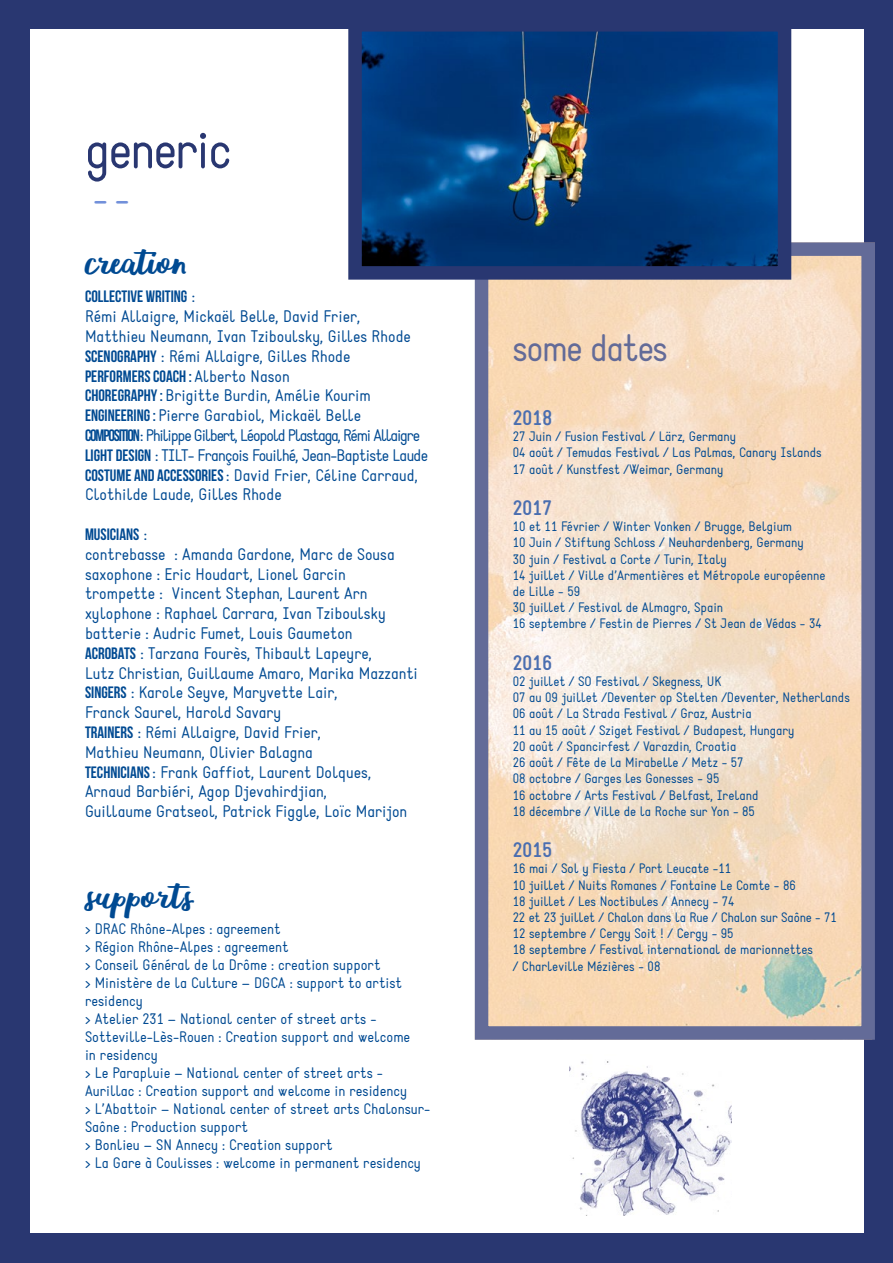
<style>
.page{position:relative;width:893px;height:1263px;background:#293771}
.page>*{position:absolute;margin:0;border:0;box-sizing:border-box;transform-origin:0 0}
.t1{font:54px "Static";letter-spacing:-.04em;color:#293771}
.t2{font:39px "Wolesbro One";color:#004a92}
.t3{font:37.5px "Static";letter-spacing:-.04em;color:#636b98}
.t4{font:36px "Static";color:#7290da}
.t5{font:700 21px "Static";color:#4a6eb0}
.t6{font:16.5px/19.8px "Static";color:#004a92}
.t7{font:16.5px "Bebas Neue";color:#004a92}
.t8{font:15px/18px "Static";color:#004a92}
.t9{font:13.5px/16.2px "Static";color:#004a92}
.s1{font-family:"Static"}
.s2{font-family:"Bebas Neue"}
</style>
<div class="page">
<div style="left:30px;top:30px;width:833px;height:1203px;background:#fff"></div>
<img style="left:490px;top:257px;width:370px;height:768px">
<div style="left:475px;top:242px;width:400px;height:798px;border:14px solid #636b98"></div>
<img style="left:363px;top:33px;width:413px;height:232px">
<div style="left:348px;top:18px;width:443px;height:262px;border:14px solid #293771"></div>
<img style="left:570px;top:1061px;width:161px;height:155px">
<h1 class="t1" style="left:85px;top:117px;width:148px">generic</h1>
<h3 class="t4" style="left:93px;top:177px;width:38px">- -</h3>
<h2 class="t2" style="left:85px;top:239px;width:105px">creation</h2>
<p class="t7" style="left:85px;top:288px;width:112px">COLLECTIVE WRITING <span class="s1">:</span></p>
<p class="t6" style="left:85px;top:307px;width:327px">Rémi Allaigre, Mickaël Belle, David Frier,<br>Matthieu Neumann, Ivan Tziboulsky, Gilles Rhode<br><span class="s2">SCENOGRAPHY</span> : Rémi Allaigre, Gilles Rhode</p>
<p class="t7" style="left:85px;top:367px;width:206px">PERFORMERS COACH : <span class="s1">Alberto Nason</span></p>
<p class="t6" style="left:85px;top:386px;width:345px"><span class="s2">CHOREGRAPHY :</span> Brigitte Burdin, Amélie Kourim <span class="s2">ENGINEERING :</span> Pierre Garabiol, Mickaël Belle<br><span class="s2">COMPOSITION</span> : Philippe Gilbert, Léopold Plastaga, Rémi Allaigre <span class="s2">LIGHT DESIGN</span> : TILT- François Fouilhé, Jean-Baptiste Laude <span class="s2">COSTUME AND ACCESSORIES</span> : David Frier, Céline Carraud, Clothilde Laude, Gilles Rhode</p>
<p class="t7" style="left:85px;top:525px;width:63px">MUSICIANS <span class="s1">:</span></p>
<p class="t6" style="left:85px;top:545px;width:334px">contrebasse : Amanda Gardone, Marc de Sousa saxophone : Eric Houdart, Lionel Garcin trompette : Vincent Stephan, Laurent Arn xylophone : Raphael Carrara, Ivan Tziboulsky batterie : Audric Fumet, Louis Gaumeton<br><span class="s2">ACROBATS</span> : Tarzana Fourès, Thibault Lapeyre,<br>Lutz Christian, Guillaume Amaro, Marika Mazzanti <span class="s2">SINGERS</span> : Karole Seyve, Maryvette Lair,<br>Franck Saurel, Harold Savary<br><span class="s2">TRAINERS</span> : Rémi Allaigre, David Frier,<br>Mathieu Neumann, Olivier Balagna<br><span class="s2">TECHNICIANS</span> : Frank Gaffiot, Laurent Dolques, Arnaud Barbiéri, Agop Djevahirdjian,<br>Guillaume Gratseol, Patrick Figgle, Loïc Marijon</p>
<h2 class="t2" style="left:85px;top:872px;width:111px">supports</h2>
<p class="t8" style="left:85px;top:920px;width:347px">&gt; DRAC Rhône-Alpes : agreement<br>&gt; Région Rhône-Alpes : agreement<br>&gt; Conseil Général de la Drôme : creation support<br>&gt; Ministère de la Culture – DGCA : support to artist residency<br>&gt; Atelier 231 – National center of street arts - Sotteville-Lès-Rouen : Creation support and welcome<br>in residency<br>&gt; Le Parapluie – National center of street arts - Aurillac : Creation support and welcome in residency<br>&gt; L’Abattoir – National center of street arts Chalonsur-Saône : Production support<br>&gt; Bonlieu – SN Annecy : Creation support<br>&gt; La Gare à Coulisses : welcome in permanent residency</p>
<h3 class="t3" style="left:513px;top:325px;width:157px">some dates</h3>
<h3 class="t5" style="left:513px;top:405px;width:41px">2018</h3>
<p class="t9" style="left:513px;top:429px;width:311px">27 Juin / Fusion Festival / Lärz, Germany<br>04 août / Temudas Festival / Las Palmas, Canary Islands<br>17 août / Kunstfest /Weimar, Germany</p>
<h3 class="t5" style="left:513px;top:495px;width:41px">2017</h3>
<p class="t9" style="left:513px;top:519px;width:314px">10 et 11 Février / Winter Vonken / Brugge, Belgium<br>10 Juin / Stiftung Schloss / Neuhardenberg, Germany<br>30 juin / Festival a Corte / Turin, Italy<br>14 juillet / Ville d’Armentières et Métropole européenne de Lille - 59<br>30 juillet / Festival de Almagro, Spain<br>16 septembre / Festin de Pierres / St Jean de Védas - 34</p>
<h3 class="t5" style="left:513px;top:650px;width:41px">2016</h3>
<p class="t9" style="left:513px;top:674px;width:339px">02 juillet / SO Festival / Skegness, UK<br>07 au 09 juillet /Deventer op Stelten /Deventer, Netherlands 06 août / La Strada Festival / Graz, Austria<br>11 au 15 août / Sziget Festival / Budapest, Hungary<br>20 août / Spancirfest / Varazdin, Croatia<br>26 août / Fête de la Mirabelle / Metz - 57<br>08 octobre / Garges les Gonesses - 95<br>16 octobre / Arts Festival / Belfast, Ireland<br>18 décembre / Ville de la Roche sur Yon - 85</p>
<h3 class="t5" style="left:513px;top:837px;width:41px">2015</h3>
<p class="t9" style="left:513px;top:861px;width:326px">16 mai / Sol y Fiesta / Port Leucate -11<br>10 juillet / Nuits Romanes / Fontaine Le Comte - 86<br>18 juillet / Les Noctibules / Annecy - 74<br>22 et 23 juillet / Chalon dans la Rue / Chalon sur Saône - 71<br>12 septembre / Cergy Soit ! / Cergy - 95<br>18 septembre / Festival international de marionnettes<br>/ Charleville Mézières - 08</p>
</div>
